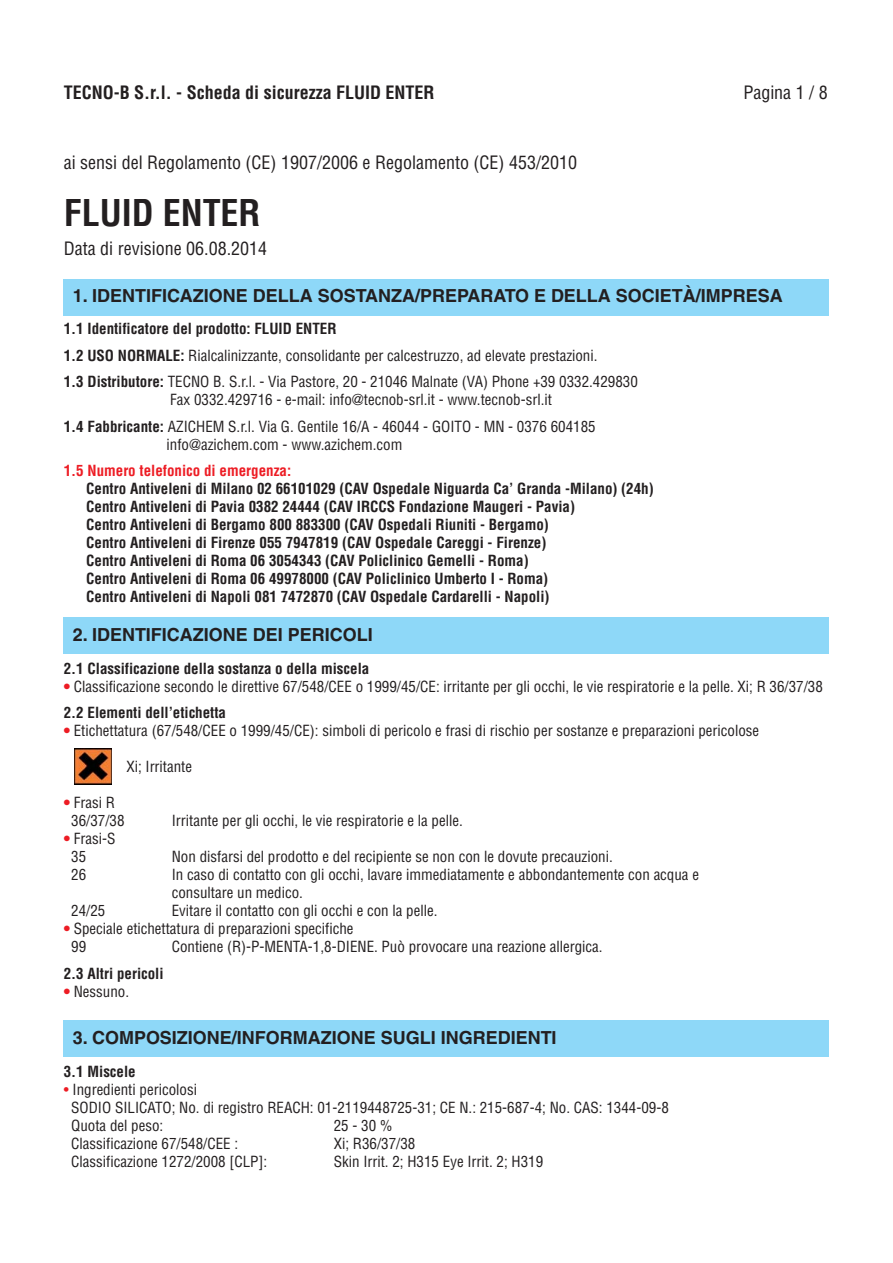
<style>
.page{position:relative;width:893px;height:1263px;background:#fff}
.page>*{position:absolute;margin:0;border:0;box-sizing:border-box;transform-origin:0 0}
.t1{font:700 condensed 36px "Helvetica";color:#231f20}
.t2{font:700 18px "Helvetica";color:#231f20}
.t3{font:condensed 18px "Helvetica";color:#231f20}
.t4{font:700 condensed 18px "Helvetica";color:#231f20}
.t5{font:condensed 15px/18px "Helvetica";color:#231f20}
.t6{font:700 condensed 15px/18px "Helvetica";color:#231f20}
.t7{font:700 condensed 15px "Helvetica";color:#ed1c24}
.s1{font-weight:700}
.s2{font-weight:700;color:#ed1c24}
.s3{color:#ed1c24}
</style>
<div class="page">
<div style="left:64px;top:279px;width:765px;height:36px;background:#8ed8f8"></div>
<div style="left:64px;top:617px;width:765px;height:36px;background:#8ed8f8"></div>
<img style="left:74px;top:749px;width:37px;height:35px">
<div style="left:64px;top:1020px;width:765px;height:36px;background:#8ed8f8"></div>
<p class="t4" style="left:64px;top:85px;width:372px">TECNO-B S.r.l. - Scheda di sicurezza FLUID ENTER</p>
<p class="t3" style="left:743px;top:85px;width:86px">Pagina 1 / 8</p>
<p class="t3" style="left:64px;top:155px;width:515px">ai sensi del Regolamento (CE) 1907/2006 e Regolamento (CE) 453/2010</p>
<h1 class="t1" style="left:64px;top:199px;width:198px">FLUID ENTER</h1>
<p class="t3" style="left:64px;top:242px;width:205px">Data di revisione 06.08.2014</p>
<p class="t2" style="left:73px;top:290px;width:712px">1. IDENTIFICAZIONE DELLA SOSTANZA/PREPARATO E DELLA SOCIETÀ/IMPRESA</p>
<p class="t5" style="left:64px;top:316px;width:576px;line-height:26.5px"><span class="s1">1.1 Identificatore del prodotto: FLUID ENTER<br>1.2 USO NORMALE:</span> Rialcalinizzante, consolidante per calcestruzzo, ad elevate prestazioni.<br><span class="s1">1.3 Distributore:</span> TECNO B. S.r.l. - Via Pastore, 20 - 21046 Malnate (VA) Phone +39 0332.429830</p>
<p class="t5" style="left:64px;top:387px;width:533px;line-height:26.5px;text-indent:107px">Fax 0332.429716 - e-mail: info@tecnob-srl.it - www.tecnob-srl.it<br><span class="s1">1.4 Fabbricante:</span> AZICHEM S.r.l. Via G. Gentile 16/A - 46044 - GOITO - MN - 0376 604185</p>
<p class="t5" style="left:167px;top:436px;width:237px">info@azichem.com - www.azichem.com</p>
<p class="t7" style="left:64px;top:465px;width:229px">1.5 Numero telefonico di emergenza:</p>
<p class="t6" style="left:86px;top:481px;width:569px">Centro Antiveleni di Milano 02 66101029 (CAV Ospedale Niguarda Ca’ Granda -Milano) (24h)<br>Centro Antiveleni di Pavia 0382 24444 (CAV IRCCS Fondazione Maugeri - Pavia)<br>Centro Antiveleni di Bergamo 800 883300 (CAV Ospedali Riuniti - Bergamo)<br>Centro Antiveleni di Firenze 055 7947819 (CAV Ospedale Careggi - Firenze)<br>Centro Antiveleni di Roma 06 3054343 (CAV Policlinico Gemelli - Roma)<br>Centro Antiveleni di Roma 06 49978000 (CAV Policlinico Umberto I - Roma)<br>Centro Antiveleni di Napoli 081 7472870 (CAV Ospedale Cardarelli - Napoli)</p>
<p class="t2" style="left:73px;top:628px;width:301px">2. IDENTIFICAZIONE DEI PERICOLI</p>
<p class="t6" style="left:64px;top:660px;width:307px">2.1 Classificazione della sostanza o della miscela</p>
<p class="t5" style="left:64px;top:674px;width:761px;line-height:26.5px"><span class="s2">•</span> Classificazione secondo le direttive 67/548/CEE o 1999/45/CE: irritante per gli occhi, le vie respiratorie e la pelle. Xi; R 36/37/38<br><span class="s1">2.2 Elementi dell’etichetta</span></p>
<p class="t5" style="left:64px;top:723px;width:697px"><span class="s2">•</span> Etichettatura (67/548/CEE o 1999/45/CE): simboli di pericolo e frasi di rischio per sostanze e preparazioni pericolose</p>
<p class="t5" style="left:126px;top:759px;width:67px">Xi; Irritante</p>
<p class="t5" style="left:71px;top:795px;width:55px;text-indent:-8px"><span class="s2">•</span> Frasi R<br>36/37/38</p>
<p class="t5" style="left:172px;top:813px;width:292px">Irritante per gli occhi, le vie respiratorie e la pelle.</p>
<p class="t5" style="left:71px;top:831px;width:46px;text-indent:-8px"><span class="s2">•</span> Frasi-S<br>35</p>
<p class="t5" style="left:172px;top:849px;width:442px">Non disfarsi del prodotto e del recipiente se non con le dovute precauzioni.</p>
<p class="t5" style="left:71px;top:867px;width:16px">26</p>
<p class="t5" style="left:172px;top:867px;width:529px">In caso di contatto con gli occhi, lavare immediatamente e abbondantemente con acqua e consultare un medico.</p>
<p class="t5" style="left:71px;top:903px;width:36px">24/25</p>
<p class="t5" style="left:172px;top:903px;width:267px">Evitare il contatto con gli occhi e con la pelle.</p>
<p class="t5" style="left:71px;top:921px;width:284px;text-indent:-8px"><span class="s2">•</span> Speciale etichettatura di preparazioni specifiche<br>99</p>
<p class="t5" style="left:172px;top:939px;width:432px">Contiene (R)-P-MENTA-1,8-DIENE. Può provocare una reazione allergica.</p>
<p class="t6" style="left:64px;top:965px;width:101px">2.3 Altri pericoli</p>
<p class="t5" style="left:64px;top:983px;width:67px"><span class="s2">•</span> Nessuno.</p>
<p class="t2" style="left:73px;top:1030px;width:485px">3. COMPOSIZIONE/INFORMAZIONE SUGLI INGREDIENTI</p>
<p class="t6" style="left:64px;top:1063px;width:74px">3.1 Miscele</p>
<p class="t5" style="left:71px;top:1081px;width:599px;text-indent:-8px"><span class="s3">•</span> Ingredienti pericolosi<br>SODIO SILICATO; No. di registro REACH: 01-2119448725-31; CE N.: 215-687-4; No. CAS: 1344-09-8<br>Quota del peso:</p>
<p class="t5" style="left:334px;top:1117px;width:60px">25 - 30 %</p>
<p class="t5" style="left:71px;top:1135px;width:168px">Classificazione 67/548/CEE :</p>
<p class="t5" style="left:334px;top:1135px;width:83px">Xi; R36/37/38</p>
<p class="t5" style="left:71px;top:1153px;width:198px">Classificazione 1272/2008 [CLP]:</p>
<p class="t5" style="left:334px;top:1153px;width:211px">Skin Irrit. 2; H315 Eye Irrit. 2; H319</p>
</div>
